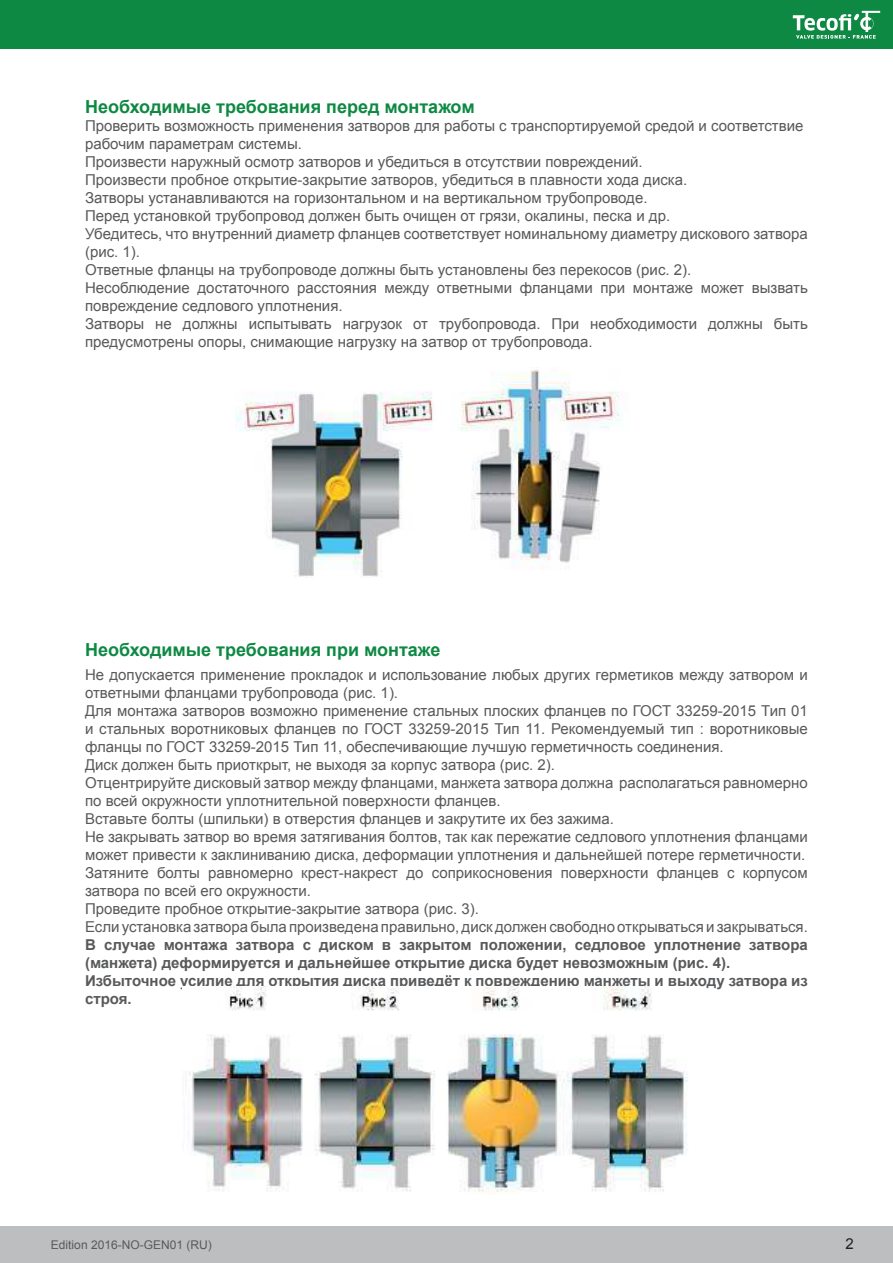
<style>
.page{position:relative;width:893px;height:1263px;background:#fff}
.page>*{position:absolute;margin:0;border:0;box-sizing:border-box;transform-origin:0 0}
.t1{font:700 18px "Arial";color:#0e8943}
.t2{font:15px/18px "Arial";color:#58595b}
.t3{font:700 15px/18px "Arial";color:#58595b}
.t4{font:15px "Arial";color:#231f20}
.t5{font:12px "Arial";color:#58595b}
</style>
<div class="page">
<div style="left:0;top:1227px;width:893px;height:36px;background:#bcbec0"></div>
<div style="left:0;top:0;width:893px;height:48px;background:#0e8943"></div>
<svg style="left:792px;top:10px;width:89px;height:29px"></svg>
<img style="left:235px;top:369px;width:385px;height:208px">
<img style="left:189px;top:986px;width:499px;height:207px">
<p class="t1" style="left:85px;top:94px;width:391px">Необходимые требования перед монтажом</p>
<p class="t2" style="left:85px;top:117px;width:724px">Проверить возможность применения затворов для работы с транспортируемой средой и соответствие рабочим параметрам системы.<br>Произвести наружный осмотр затворов и убедиться в отсутствии повреждений.<br>Произвести пробное открытие-закрытие затворов, убедиться в плавности хода диска.<br>Затворы устанавливаются на горизонтальном и на вертикальном трубопроводе.<br>Перед установкой трубопровод должен быть очищен от грязи, окалины, песка и др.<br>Убедитесь, что внутренний диаметр фланцев соответствует номинальному диаметру дискового затвора (рис. 1).<br>Oтветные фланцы на трубопроводе должны быть установлены без перекосов (рис. 2).<br>Несоблюдение достаточного расстояния между ответными фланцами при монтаже может вызвать повреждение седлового уплотнения.<br>Затворы не должны испытывать нагрузок от трубопровода. При необходимости должны быть предусмотрены опоры, снимающие нагрузку на затвор от трубопровода.</p>
<p class="t1" style="left:85px;top:638px;width:357px">Необходимые требования при монтаже</p>
<p class="t2" style="left:85px;top:666px;width:724px">Не допускается применение прокладок и использование любых других герметиков между затвором и ответными фланцами трубопровода (рис. 1).<br>Для монтажа затворов возможно применение стальных плоских фланцев по ГОСТ 33259-2015 Тип 01 и стальных воротниковых фланцев по ГОСТ 33259-2015 Тип 11. Рекомендуемый тип : воротниковые фланцы по ГОСТ 33259-2015 Тип 11, обеспечивающие лучшую герметичность соединения.<br>Диск должен быть приоткрыт, не выходя за корпус затвора (рис. 2).<br>Отцентрируйте дисковый затвор между фланцами, манжета затвора должна располагаться равномерно по всей окружности уплотнительной поверхности фланцев.<br>Вставьте болты (шпильки) в отверстия фланцев и закрутите их без зажима.<br>Не закрывать затвор во время затягивания болтов, так как пережатие седлового уплотнения фланцами может привести к заклиниванию диска, деформации уплотнения и дальнейшей потере герметичности.<br>Затяните болты равномерно крест-накрест до соприкосновения поверхности фланцев с корпусом затвора по всей его окружности.<br>Проведите пробное открытие-закрытие затвора (рис. 3).<br>Если установка затвора была произведена правильно, диск должен свободно открываться и закрываться.</p>
<p class="t3" style="left:85px;top:936px;width:724px">В случае монтажа затвора с диском в закрытом положении, седловое уплотнение затвора (манжета) деформируется и дальнейшее открытие диска будет невозможным (рис. 4).<br>Избыточное усилие для открытия диска приведёт к повреждению манжеты и выходу затвора из строя.</p>
<p class="t5" style="left:51px;top:1240px;width:162px">Edition 2016-NO-GEN01 (RU)</p>
<p class="t4" style="left:845px;top:1238px;width:10px">2</p>
</div>
